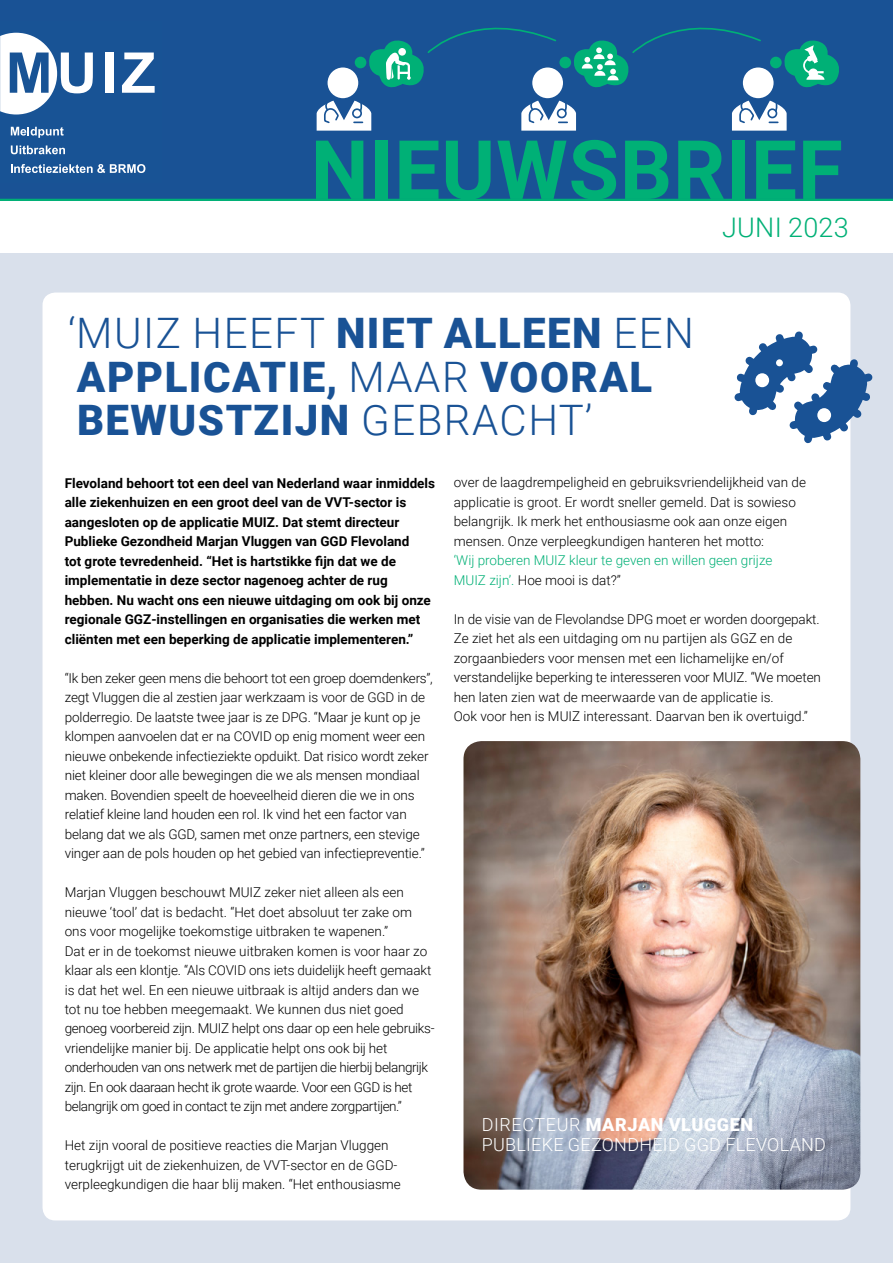
<style>
.page{position:relative;width:893px;height:1263px;background:#fff}
.page>*{position:absolute;margin:0;border:0;box-sizing:border-box;transform-origin:0 0}
.t1{font:700 82.05px "Roboto";letter-spacing:.01em;color:#00b076}
.t2{font:900 42px/43.5px "Roboto";letter-spacing:.035em;color:#195295}
.t3{font:300 27px "Roboto";letter-spacing:.01em;color:#00b076}
.t4{font:300 18px/19.5px "Roboto";letter-spacing:.015em;color:#fff}
.t5{font:300 13.5px/19.5px "Roboto";letter-spacing:-.005em;color:#000}
.t6{font:700 13.5px/19.5px "Roboto";color:#000}
.t7{font:300 13.5px/19.5px "Roboto";color:#00b076}
.s1{font-weight:300}
.s2{color:#000}
.s3{font-weight:900}
</style>
<div class="page">
<div style="left:0;top:254px;width:893px;height:1009px;background:#d9e0eb"></div>
<div style="left:0;top:0;width:893px;height:200px;background:#195295"></div>
<div style="left:43px;top:293px;width:807px;height:927px;background:#fff;border-radius:13px"></div>
<svg style="left:0;top:32px;width:93px;height:83px"></svg>
<div style="left:105px;top:53px;width:8px;height:40px;background:#fff"></div>
<svg style="left:122px;top:53px;width:33px;height:40px"></svg>
<svg style="left:11px;top:127px;width:53px;height:11px"></svg>
<svg style="left:11px;top:145px;width:54px;height:9px"></svg>
<svg style="left:11px;top:164px;width:134px;height:9px"></svg>
<div style="left:355px;top:57px;width:11px;height:11px;background:#00b076;border-radius:50%"></div>
<div style="left:328px;top:67px;width:30px;height:31px;background:#fff;border-radius:50%"></div>
<svg style="left:317px;top:100px;width:54px;height:31px"></svg>
<div style="left:559px;top:57px;width:12px;height:11px;background:#00b076;border-radius:50%"></div>
<div style="left:532px;top:67px;width:31px;height:31px;background:#fff;border-radius:50%"></div>
<svg style="left:521px;top:100px;width:55px;height:31px"></svg>
<div style="left:770px;top:57px;width:12px;height:11px;background:#00b076;border-radius:50%"></div>
<div style="left:743px;top:67px;width:31px;height:31px;background:#fff;border-radius:50%"></div>
<svg style="left:732px;top:100px;width:55px;height:31px"></svg>
<svg style="left:369px;top:27px;width:189px;height:64px"></svg>
<svg style="left:574px;top:27px;width:188px;height:64px"></svg>
<svg style="left:784px;top:40px;width:55px;height:48px"></svg>
<hr style="left:0;top:199px;width:893px;height:2px;background:#00b076">
<svg style="left:734px;top:331px;width:139px;height:112px"></svg>
<img style="left:463px;top:741px;width:397px;height:449px">
<h1 class="t1" style="left:311px;top:112px;width:534px">Nieuwsbrief</h1>
<h2 class="t2" style="left:68px;top:310px;width:627px"><span class="s1">‘MUIZ heeft</span> NIET ALLEEN <span class="s1">een<br></span>APPLICATIE, <span class="s1">m aar</span> VOORAL<br>BEWUSTZIJN <span class="s1">gebracht’</span></h2>
<h3 class="t3" style="left:722px;top:209px;width:128px">juni 2023</h3>
<p class="t6" style="left:65px;top:472px;width:372px">Flevoland behoort tot een deel van Nederland waar inmiddels alle ziekenhuizen en een groot deel van de VVT-sector is aangesloten op de applicatie MUIZ. Dat stemt directeur Publieke Gezondheid Marjan Vluggen van GG D Flevoland<br>tot grote tevredenheid. “Het is hartstikke fijn dat we de implementatie in deze sector nagenoeg achter de rug hebben. Nu wacht ons een nieuwe uitdaging om ook bij onze regionale GGZ-instellingen en organisaties die werken met cliënten met een beperking de applicatie implementeren.”</p>
<p class="t5" style="left:65px;top:667px;width:370px">“I k ben zeker geen mens die behoort tot een groep doemdenkers”, zegt Vluggen die al zestien jaar werkzaam is voor de GG D in de polderregio. De laatste twee jaar is ze DPG. “Maar je kunt op je klompen aanvoelen dat er na COVI D op enig moment weer een nieuwe onbekende infectieziekte opduikt. Dat risico wordt zeker niet kleiner door alle bewegingen die we als mensen mondiaal maken. Bovendien speelt de hoeveelheid dieren die we in ons relatief kleine land houden een rol. I k vind het een factor van belang dat we als GG D, samen met onze partners, een stevige vinger aan de pols houden op het gebied van infectiepreventie.”</p>
<p class="t5" style="left:65px;top:882px;width:371px">Marjan Vluggen beschouwt MUI Z zeker niet alleen als een nieuwe ‘tool’ dat is bedacht. “Het doet absoluut ter zake om ons voor mogelijke toekomstige uitbraken te wapenen.”<br>Dat er in de toekomst nieuwe uitbraken komen is voor haar zo klaar als een klontje. “Als COVI D ons iets duidelijk heeft gemaakt is dat het wel. En een nieuwe uitbraak is altijd anders dan we tot nu toe hebben meegemaakt. We kunnen dus niet goed genoeg voorbereid zijn. MUIZ helpt ons daar op een hele gebruiks&shy;vriendelijke manier bij. De applicatie helpt ons ook bij het onderhouden van ons netwerk met de partijen die hierbij belangrijk zijn. En ook daaraan hecht ik grote waarde. Voor een GG D is het belangrijk om goed in contact te zijn met andere zorgpartijen.”</p>
<p class="t5" style="left:65px;top:1135px;width:338px">Het zijn vooral de positieve reacties die Marjan Vluggen terugkrijgt uit de ziekenhuizen, de VVT-sector en de GG D&shy;verpleegkundigen die haar blij maken. “Het enthousiasme</p>
<p class="t5" style="left:454px;top:472px;width:354px">over de laagdrempeligheid en gebruiksvriendelijkheid van de applicatie is groot. Er wordt sneller gemeld. Dat is sowieso belangrijk. I k merk het enthousiasme ook aan onze eigen mensen. Onze verpleegkundigen hanteren het motto:</p>
<p class="t7" style="left:454px;top:550px;width:320px">‘Wij proberen MUIZ kleur te geven en willen geen grijze<br>MUIZ zijn’. <span class="s2">Hoe mooi is dat?”</span></p>
<p class="t5" style="left:454px;top:609px;width:369px">I n de visie van de Flevolandse DPG moet er worden doorgepakt.<br>Ze ziet het als een uitdaging om nu partijen als GGZ en de zorgaanbieders voor mensen met een lichamelijke en/of verstandelijke beperking te interesseren voor MUI Z. “We moeten hen laten zien wat de meerwaarde van de applicatie is.<br>Ook voor hen is MUIZ interessant. Daarvan ben ik overtuigd.”</p>
<h3 class="t4" style="left:482px;top:1114px;width:343px">Directeur <span class="s3">MARJAN VLUGGEN<br></span>Publieke Gezondheid GGD Flevoland</h3>
</div>
